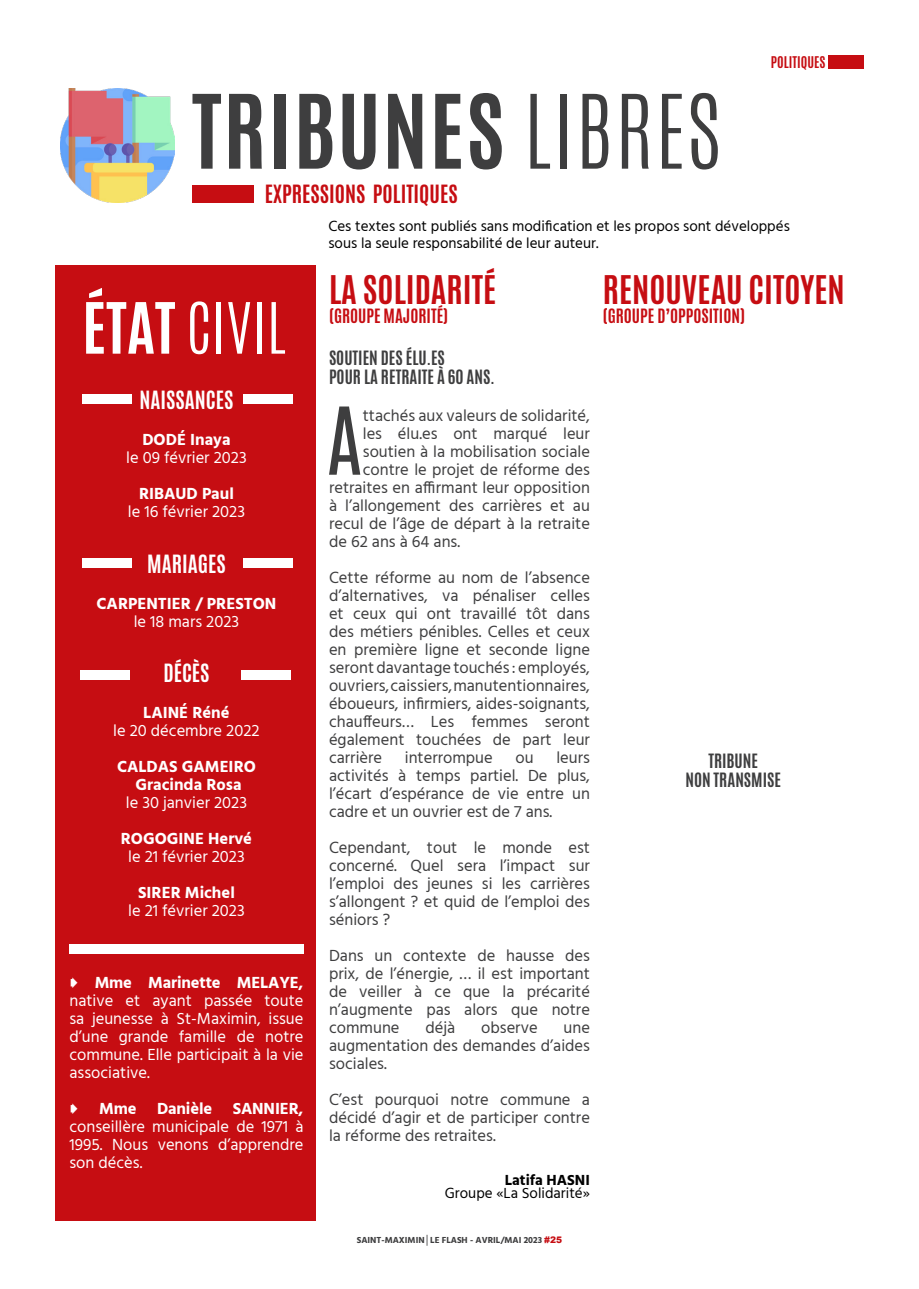
<style>
.page{position:relative;width:919px;height:1289px;background:#fff}
.page>*{position:absolute;margin:0;border:0;box-sizing:border-box;transform-origin:0 0}
.t1{font:700 87px "Antonio";letter-spacing:.02em;color:#3e3e3f}
.t2{font:79.35px "Antonio";color:#3e3e3f}
.t3{font:300 60px "Antonio";color:#fff}
.t4{font:700 33px "Antonio";color:#c60d12}
.t5{font:700 21px "Antonio";color:#fff}
.t6{font:700 21px "Antonio";color:#c60d12}
.t7{font:16.5px/18px "Hind";color:#3e3e3f;text-align:justify}
.t8{font:16.5px/18px "Hind";color:#fff;text-align:justify}
.t9{font:700 16.5px "Hind";color:#fff}
.t10{font:700 16.5px "Antonio";color:#3e3e3f}
.t11{font:700 16.5px "Antonio";color:#c60d12}
.t12{font:15px "Hind";color:#000}
.t13{font:700 15px "Hind";color:#000}
.t14{font:700 13.5px "Antonio";color:#c60d12}
.t15{font:700 9px "Hind";color:#3e3e3f}
.s1{font-weight:300}
.s2{font-weight:700}
.s3{font-family:"Arial";font-weight:900}
.s4{font-family:"Arial";font-weight:900;color:#c60d12}
</style>
<div class="page">
<div style="left:55px;top:266px;width:261px;height:954px;background:#c60d12"></div>
<div style="left:192px;top:185px;width:62px;height:18px;background:#c60d12"></div>
<div style="left:828px;top:55px;width:35px;height:13px;background:#c60d12"></div>
<img style="left:61px;top:88px;width:114px;height:114px">
<div style="left:243px;top:558px;width:50px;height:10px;background:#fff"></div>
<div style="left:241px;top:669px;width:50px;height:10px;background:#fff"></div>
<div style="left:69px;top:944px;width:234px;height:10px;background:#fff"></div>
<div style="left:82px;top:558px;width:50px;height:10px;background:#fff"></div>
<div style="left:80px;top:669px;width:50px;height:10px;background:#fff"></div>
<div style="left:243px;top:394px;width:50px;height:10px;background:#fff"></div>
<div style="left:82px;top:394px;width:50px;height:10px;background:#fff"></div>
<p class="t1" style="left:192px;top:66px;width:530px">TRIBUNES <span class="s1">LIBRES</span></p>
<p class="t14" style="left:770px;top:52px;width:56px">POLITIQUES</p>
<p class="t6" style="left:265px;top:178px;width:194px">EXPRESSIONS POLITIQUES</p>
<p class="t12" style="left:328px;top:216px;width:463px">Ces textes sont publiés sans modification et les propos sont développés</p>
<p class="t12" style="left:328px;top:233px;width:272px">sous la seule responsabilité de leur auteur.</p>
<p class="t3" style="left:82px;top:285px;width:205px"><span class="s2">ÉTAT</span> CIVIL</p>
<p class="t5" style="left:140px;top:384px;width:95px">NAISSANCES</p>
<p class="t9" style="left:142px;top:429px;width:90px">DODÉ Inaya</p>
<p class="t8" style="left:126px;top:449px;width:122px">le 09 février 2023</p>
<p class="t9" style="left:139px;top:483px;width:96px">RIBAUD Paul</p>
<p class="t8" style="left:128px;top:503px;width:119px">le 16 février 2023</p>
<p class="t5" style="left:147px;top:547px;width:80px">MARIAGES</p>
<p class="t9" style="left:96px;top:593px;width:181px">CARPENTIER / PRESTON</p>
<p class="t8" style="left:134px;top:613px;width:107px">le 18 mars 2023</p>
<p class="t5" style="left:163px;top:657px;width:48px">DÉCÈS</p>
<p class="t9" style="left:143px;top:702px;width:88px">LAINÉ Réné</p>
<p class="t8" style="left:113px;top:722px;width:148px">le 20 décembre 2022</p>
<p class="t9" style="left:117px;top:756px;width:140px">CALDAS GAMEIRO</p>
<p class="t9" style="left:135px;top:774px;width:108px">Gracinda Rosa</p>
<p class="t8" style="left:126px;top:794px;width:123px">le 30 janvier 2023</p>
<p class="t9" style="left:121px;top:828px;width:133px">ROGOGINE Hervé</p>
<p class="t8" style="left:128px;top:848px;width:118px">le 21 février 2023</p>
<p class="t9" style="left:138px;top:882px;width:98px">SIRER Michel</p>
<p class="t8" style="left:128px;top:902px;width:118px">le 21 février 2023</p>
<p class="t8" style="left:69px;top:974px;width:235px">➧ <span class="s2">Mme Marinette MELAYE, </span>native et ayant passée toute sa jeunesse à St-Maximin, issue d’une grande famille de notre commune. Elle participait à la vie associative.</p>
<p class="t8" style="left:69px;top:1100px;width:235px">➧ <span class="s2">Mme Danièle SANNIER, </span>conseillère municipale de 1971 à 1995. Nous venons d’apprendre son décès.</p>
<p class="t4" style="left:329px;top:264px;width:169px">LA SOLIDARITÉ</p>
<p class="t11" style="left:329px;top:303px;width:121px">(GROUPE MAJORITÉ)</p>
<p class="t10" style="left:329px;top:345px;width:117px">SOUTIEN DES ÉLU.ES</p>
<p class="t10" style="left:329px;top:364px;width:167px">POUR LA RETRAITE À 60 ANS.</p>
<p class="t2" style="left:326px;top:382px;width:38px">A</p>
<p class="t7" style="left:363px;top:407px;width:228px">ttachés aux valeurs de solidarité,</p>
<p class="t7" style="left:363px;top:425px;width:228px">les élu.es ont marqué leur</p>
<p class="t7" style="left:363px;top:443px;width:228px">soutien à la mobilisation sociale</p>
<p class="t7" style="left:363px;top:461px;width:228px">contre le projet de réforme des</p>
<p class="t7" style="left:329px;top:479px;width:262px">retraites en affirmant leur opposition</p>
<p class="t7" style="left:329px;top:497px;width:262px">à l’allongement des carrières et au</p>
<p class="t7" style="left:329px;top:515px;width:262px">recul de l’âge de départ à la retraite</p>
<p class="t7" style="left:329px;top:533px;width:133px">de 62 ans à 64 ans.</p>
<p class="t7" style="left:329px;top:569px;width:262px">Cette réforme au nom de l’absence d’alternatives, va pénaliser celles et ceux qui ont travaillé tôt dans des métiers pénibles. Celles et ceux en première ligne et seconde ligne seront davantage touchés : employés, ouvriers, caissiers, manutentionnaires, éboueurs, infirmiers, aides-soignants, chauffeurs… Les femmes seront également touchées de part leur carrière</p>
<p class="t7" style="left:405px;top:749px;width:89px">interrompue</p>
<p class="t7" style="left:515px;top:749px;width:20px">ou</p>
<p class="t7" style="left:329px;top:749px;width:262px;text-indent:227px">leurs activités à temps partiel. De plus, l’écart d’espérance de vie entre un cadre et un ouvrier est de 7 ans.</p>
<p class="t7" style="left:329px;top:839px;width:262px">Cependant, tout le monde est concerné. Quel sera l’impact sur l’emploi des jeunes si les carrières s’allongent ? et quid de l’emploi des séniors ?</p>
<p class="t7" style="left:329px;top:947px;width:262px">Dans un contexte de hausse des prix, de l’énergie, … il est important de veiller à ce que la précarité n’augmente pas alors que notre commune</p>
<p class="t7" style="left:425px;top:1019px;width:31px">déjà</p>
<p class="t7" style="left:481px;top:1019px;width:58px">observe</p>
<p class="t7" style="left:329px;top:1019px;width:262px;text-indent:234px">une augmentation des demandes d’aides sociales.</p>
<p class="t7" style="left:329px;top:1091px;width:262px">C’est pourquoi notre commune a décidé d’agir et de participer contre la réforme des retraites.</p>
<p class="t13" style="left:505px;top:1170px;width:87px">Latifa HASNI</p>
<p class="t12" style="left:445px;top:1182px;width:147px">Groupe «La Solidarité»</p>
<p class="t15" style="left:357px;top:1234px;width:207px">SAINT-MAXIMIN<span class="s3">│</span>LE FLASH - AVRIL/MAI 2023 <span class="s4">#25</span></p>
<p class="t4" style="left:602px;top:264px;width:243px">RENOUVEAU CITOYEN</p>
<p class="t11" style="left:602px;top:303px;width:144px">(GROUPE D’OPPOSITION)</p>
<p class="t10" style="left:708px;top:748px;width:51px">TRIBUNE</p>
<p class="t10" style="left:685px;top:767px;width:97px">NON TRANSMISE</p>
</div>
